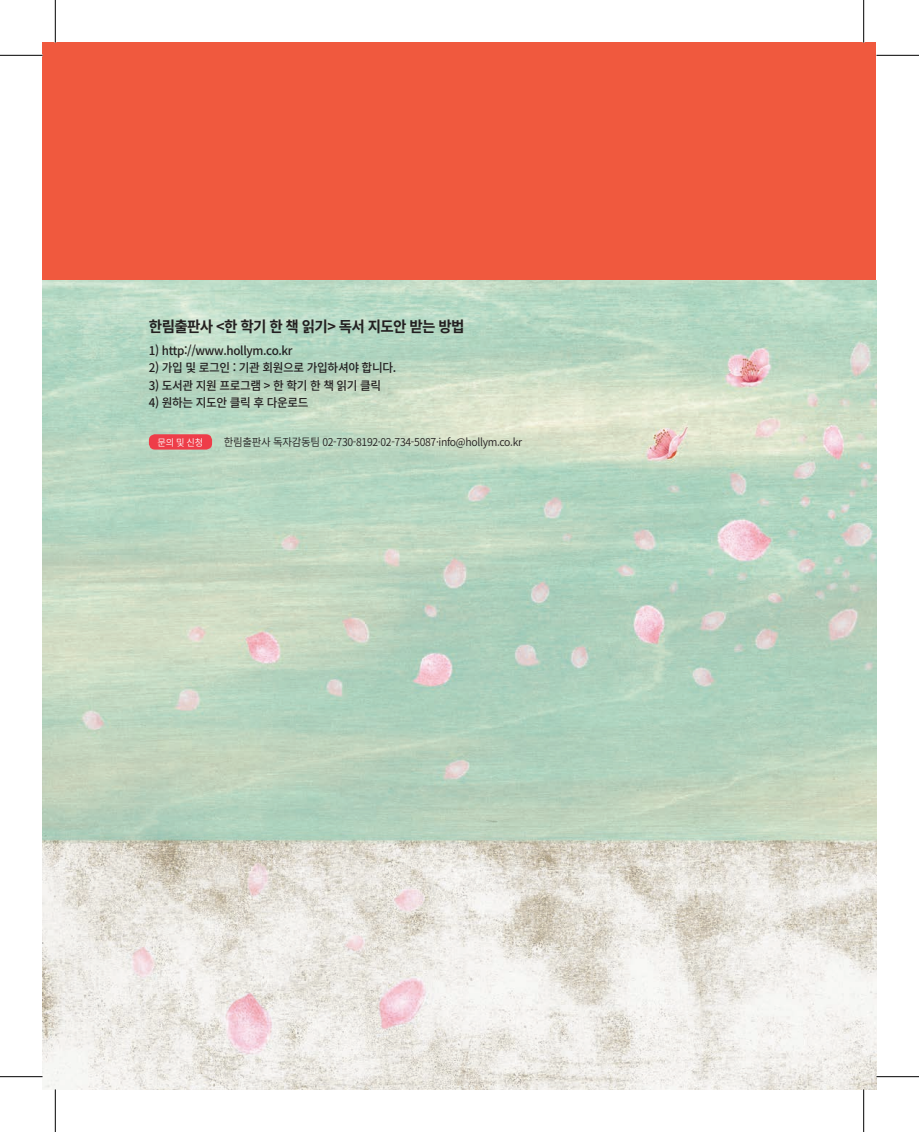
<style>
.page{position:relative;width:919px;height:1132px;background:#fff}
.page>*{position:absolute;margin:0;border:0;box-sizing:border-box;transform-origin:0 0}
.t1{font:700 15px "Source Han Sans K";letter-spacing:-.045em;color:#231f20}
.t2{font:500 12px "Source Han Sans K";letter-spacing:-.03em;color:#231f20}
.t3{font:10.8px "Source Han Sans K";letter-spacing:-.03em;color:#231f20}
.t4{font:9.45px "Source Han Sans K";color:#fff}
</style>
<div class="page">
<div style="left:43px;top:43px;width:833px;height:250px;background:#f0593e"></div>
<img style="left:43px;top:280px;width:833px;height:809px">
<div style="left:149px;top:434px;width:63px;height:15px;background:#ee3d49;border-radius:6px"></div>
<hr style="left:0;top:55px;width:43px;height:1px;background:#000">
<hr style="left:876px;top:55px;width:42px;height:1px;background:#000">
<hr style="left:0;top:1075px;width:43px;height:1px;background:#000">
<hr style="left:876px;top:1075px;width:42px;height:1px;background:#000">
<hr style="left:55px;top:0;width:1px;height:43px;background:#000">
<hr style="left:55px;top:1089px;width:1px;height:42px;background:#000">
<hr style="left:863px;top:0;width:1px;height:43px;background:#000">
<hr style="left:863px;top:1089px;width:1px;height:42px;background:#000">
<p class="t1" style="left:149px;top:318px;width:317px">한림출판사 &lt;한 학기 한 책 읽기&gt; 독서 지도안 받는 방법</p>
<p class="t2" style="left:149px;top:344px;width:145px">1) http://www.hollym.co.kr</p>
<p class="t2" style="left:149px;top:361px;width:249px">2) 가입 및 로그인 : 기관 회원으로 가입하셔야 합니다.</p>
<p class="t2" style="left:149px;top:378px;width:234px">3) 도서관 지원 프로그램 &gt; 한 학기 한 책 읽기 클릭</p>
<p class="t2" style="left:149px;top:396px;width:161px">4) 원하는 지도안 클릭 후 다운로드</p>
<p class="t4" style="left:157px;top:436px;width:47px">문의 및 신청</p>
<p class="t3" style="left:224px;top:436px;width:300px">한림출판사 독자감동팀 02-730-8192·02-734-5087·info@hollym.co.kr</p>
</div>
